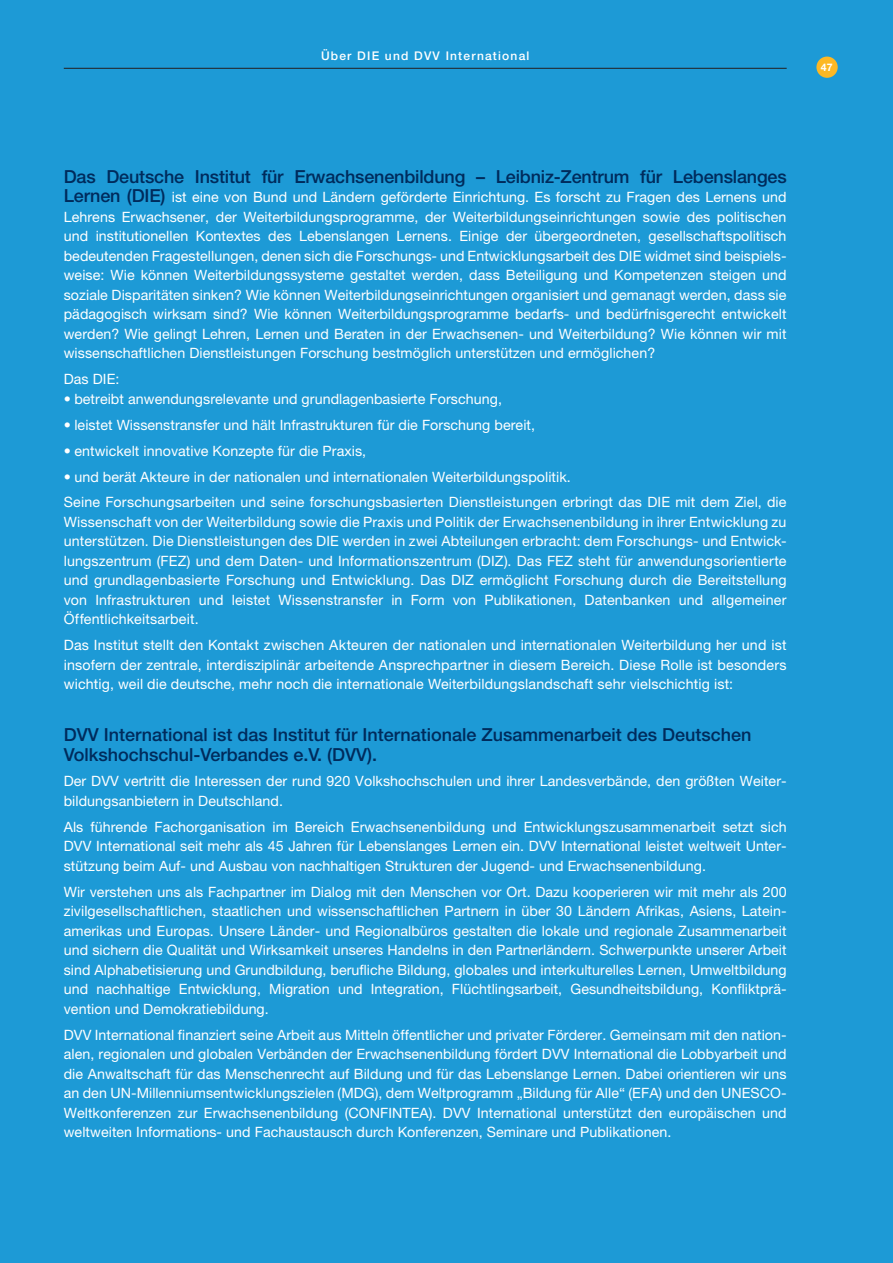
<style>
.page{position:relative;width:893px;height:1263px;background:#1d9ad6}
.page>*{position:absolute;margin:0;border:0;box-sizing:border-box;transform-origin:0 0}
.t1{font:500 18px/19.5px "Helvetica Neue LT Pro";color:#002b5c}
.t2{font:14.25px/19.5px "Helvetica Neue LT Pro";letter-spacing:.005em;color:#fff;text-align:justify}
.t3{font:500 12px "Helvetica Neue LT Pro";letter-spacing:.1em;color:#fff}
.t4{font:700 10.5px "Helvetica Neue LT Pro";color:#fff}
.s1{font-weight:500;font-size:18px;color:#002b5c}
</style>
<div class="page">
<div style="left:816px;top:57px;width:22px;height:21px;background:#fdb824;border-radius:50%"></div>
<hr style="left:64px;top:68px;width:723px;height:1px;background:#231f20">
<p class="t3" style="left:321px;top:51px;width:210px">Über DIE und DVV International</p>
<p class="t4" style="left:821px;top:63px;width:13px">47</p>
<p class="t1" style="left:64px;top:169px;width:724px">Das Deutsche Institut für Erwachsenenbildung – Leibniz-Zentrum für Lebenslanges</p>
<p class="t2" style="left:64px;top:189px;width:724px"><span class="s1">Lernen (DIE)</span> ist eine von Bund und Ländern geförderte Einrichtung. Es forscht zu Fragen des Lernens und Lehrens Erwachsener, der Weiterbildungsprogramme, der Weiterbildungseinrichtungen sowie des politischen und institutionellen Kontextes des Lebenslangen Lernens. Einige der übergeordneten, gesellschaftspolitisch bedeutenden Fragestellungen, denen sich die Forschungs- und Entwicklungsarbeit des DIE widmet sind beispiels&shy;weise: Wie können Weiterbildungssysteme gestaltet werden, dass Beteiligung und Kompetenzen steigen und soziale Disparitäten sinken? Wie können Weiterbildungseinrichtungen organisiert und gemanagt werden, dass sie pädagogisch wirksam sind? Wie können Weiterbildungsprogramme bedarfs- und bedürfnisgerecht entwickelt werden? Wie gelingt Lehren, Lernen und Beraten in der Erwachsenen- und Weiterbildung? Wie können wir mit wissenschaftlichen Dienstleistungen Forschung bestmöglich unterstützen und ermöglichen?</p>
<p class="t2" style="left:64px;top:371px;width:57px">Das DIE:</p>
<p class="t2" style="left:64px;top:391px;width:440px">• betreibt anwendungsrelevante und grundlagenbasierte Forschung,</p>
<p class="t2" style="left:64px;top:417px;width:473px">• leistet Wissenstransfer und hält Infrastrukturen für die Forschung bereit,</p>
<p class="t2" style="left:64px;top:442px;width:304px">• entwickelt innovative Konzepte für die Praxis,</p>
<p class="t2" style="left:64px;top:465px;width:724px;line-height:26px">• und berät Akteure in der nationalen und internationalen Weiterbildungspolitik.<br>Seine Forschungsarbeiten und seine forschungsbasierten Dienstleistungen erbringt das DIE mit dem Ziel, die</p>
<p class="t2" style="left:64px;top:514px;width:724px">Wissenschaft von der Weiterbildung sowie die Praxis und Politik der Erwachsenenbildung in ihrer Entwicklung zu unterstützen. Die Dienstleistungen des DIE werden in zwei Abteilungen erbracht: dem Forschungs- und Entwick&shy;lungszentrum (FEZ) und dem Daten- und Informationszentrum (DIZ). Das FEZ steht für anwendungsorientierte und grundlagenbasierte Forschung und Entwicklung. Das DIZ ermöglicht Forschung durch die Bereitstellung von Infrastrukturen und leistet Wissenstransfer in Form von Publikationen, Datenbanken und allgemeiner Öffentlichkeitsarbeit.</p>
<p class="t2" style="left:64px;top:637px;width:724px">Das Institut stellt den Kontakt zwischen Akteuren der nationalen und internationalen Weiterbildung her und ist insofern der zentrale, interdisziplinär arbeitende Ansprechpartner in diesem Bereich. Diese Rolle ist besonders wichtig, weil die deutsche, mehr noch die internationale Weiterbildungslandschaft sehr vielschichtig ist:</p>
<p class="t1" style="left:64px;top:727px;width:689px">DVV International ist das Institut für Internationale Zusammenarbeit des Deutschen<br>Volkshochschul-Verbandes e.V. (DVV).</p>
<p class="t2" style="left:64px;top:773px;width:724px">Der DVV vertritt die Interessen der rund 920 Volkshochschulen und ihrer Landesverbände, den größten Weiter&shy;bildungsanbietern in Deutschland.</p>
<p class="t2" style="left:64px;top:819px;width:724px">Als führende Fachorganisation im Bereich Erwachsenenbildung und Entwicklungszusammenarbeit setzt sich DVV International seit mehr als 45 Jahren für Lebenslanges Lernen ein. DVV International leistet weltweit Unter&shy;stützung beim Auf- und Ausbau von nachhaltigen Strukturen der Jugend- und Erwachsenenbildung.</p>
<p class="t2" style="left:64px;top:884px;width:724px">Wir verstehen uns als Fachpartner im Dialog mit den Menschen vor Ort. Dazu kooperieren wir mit mehr als 200 zivilgesellschaftlichen, staatlichen und wissenschaftlichen Partnern in über 30 Ländern Afrikas, Asiens, Latein&shy;amerikas und Europas. Unsere Länder- und Regionalbüros gestalten die lokale und regionale Zusammenarbeit und sichern die Qualität und Wirksamkeit unseres Handelns in den Partnerländern. Schwerpunkte unserer Arbeit sind Alphabetisierung und Grundbildung, berufliche Bildung, globales und interkulturelles Lernen, Umweltbildung und nachhaltige Entwicklung, Migration und Integration, Flüchtlingsarbeit, Gesundheitsbildung, Konfliktprä&shy;vention und Demokratiebildung.</p>
<p class="t2" style="left:64px;top:1026px;width:724px">DVV International finanziert seine Arbeit aus Mitteln öffentlicher und privater Förderer. Gemeinsam mit den nation&shy;alen, regionalen und globalen Verbänden der Erwachsenenbildung fördert DVV International die Lobbyarbeit und die Anwaltschaft für das Menschenrecht auf Bildung und für das Lebenslange Lernen. Dabei orientieren wir uns an den UN-Millenniumsentwicklungszielen (MDG), dem Weltprogramm „Bildung für Alle“ (EFA) und den UNESCO-Weltkonferenzen zur Erwachsenenbildung (CONFINTEA). DVV International unterstützt den europäischen und weltweiten Informations- und Fachaustausch durch Konferenzen, Seminare und Publikationen.</p>
</div>
